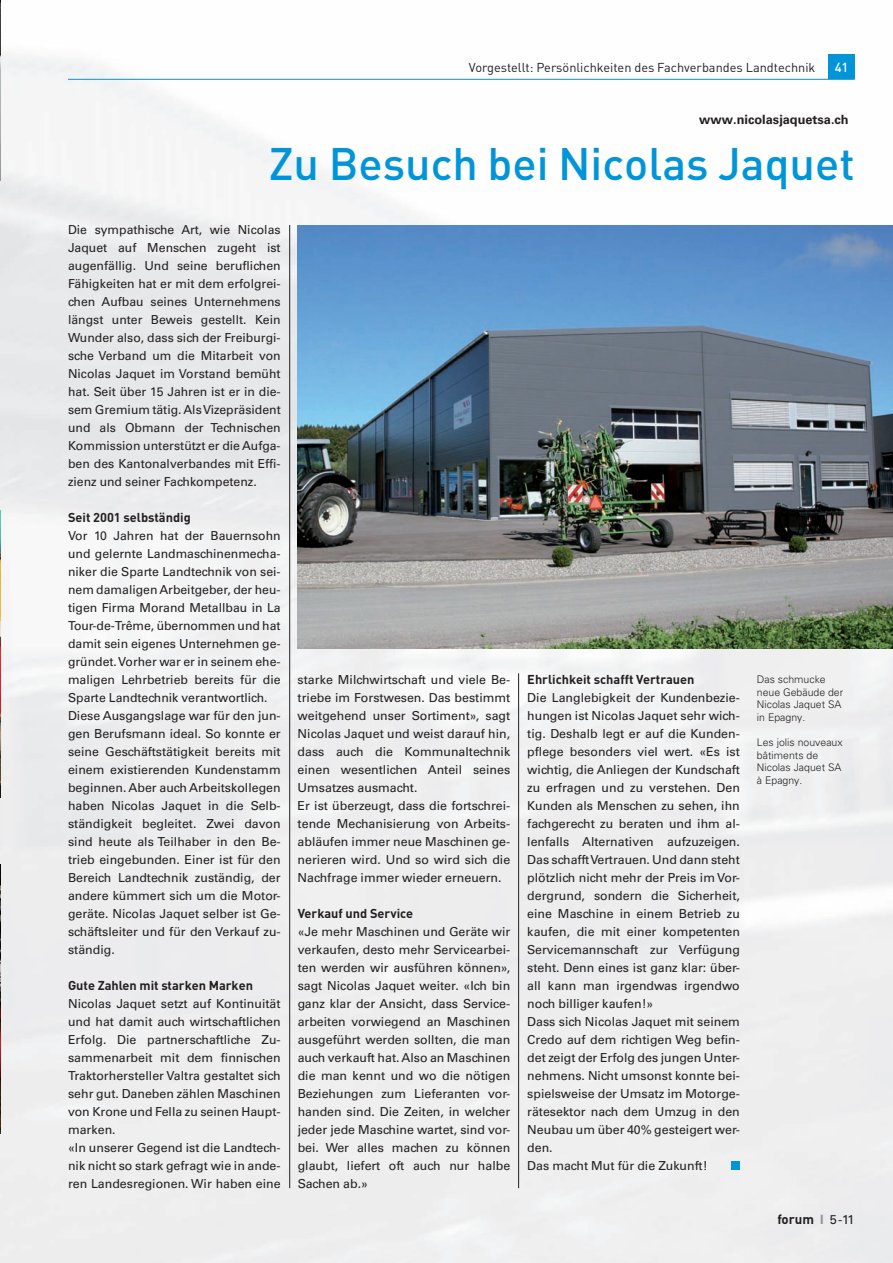
<style>
.page{position:relative;width:893px;height:1263px;background:#fff}
.page>*{position:absolute;margin:0;border:0;box-sizing:border-box;transform-origin:0 0}
.t1{font:500 45px "DIN";color:#0095d9}
.t2{font:700 13.35px "DIN";color:#231f20}
.t3{font:500 13.05px "DIN";color:#fff}
.t4{font:700 12.75px "DIN";color:#231f20}
.t5{font:12.75px "DIN";color:#231f20}
.t6{font:700 12.75px "Univers";color:#231f20}
.t7{font:12.3px/18px "Univers";color:#231f20}
.t8{font:300 10.5px/12.6px "Univers";color:#231f20}
.s1{font-family:"Univers";font-size:12.75px;color:#939598}
.s2{font-family:"Univers";font-weight:400;font-size:12.75px}
</style>
<div class="page">
<img style="left:0;top:54px;width:893px;height:1209px">
<img style="left:0;top:0;width:1px;height:180px">
<img style="left:0;top:510px;width:1px;height:287px">
<img style="left:0;top:864px;width:1px;height:269px">
<div style="left:828px;top:54px;width:27px;height:25px;background:#0095d9"></div>
<hr style="left:68px;top:79px;width:787px;height:1px;background:#0095d9">
<hr style="left:289px;top:225px;width:1px;height:963px;background:#231f20">
<hr style="left:518px;top:673px;width:1px;height:515px;background:#231f20">
<img style="left:298px;top:225px;width:595px;height:423px">
<div style="left:731px;top:1161px;width:9px;height:9px;background:#0095d9"></div>
<p class="t5" style="left:469px;top:59px;width:348px">Vorgestellt: Persönlichkeiten des Fachverbandes Landtechnik</p>
<p class="t3" style="left:835px;top:59px;width:15px">41</p>
<p class="t6" style="left:699px;top:112px;width:151px">www.nicolasjaquetsa.ch</p>
<h1 class="t1" style="left:269px;top:135px;width:587px">Zu Besuch bei Nicolas Jaquet</h1>
<p class="t7" style="left:68px;top:221px;width:214px;text-align:justify">Die sympathische Art, wie Nicolas Jaquet auf Menschen zugeht ist augenfällig. Und seine beruflichen Fähigkeiten hat er mit dem erfolgrei&shy;chen Aufbau seines Unternehmens längst unter Beweis gestellt. Kein Wunder also, dass sich der Freiburgi&shy;sche Verband um die Mitarbeit von Nicolas Jaquet im Vorstand bemüht hat. Seit über 15 Jahren ist er in die&shy;sem Gremium tätig. Als Vizepräsident und als Obmann der Technischen Kommission unterstützt er die Aufga&shy;ben des Kantonalverbandes mit Effi&shy;zienz und seiner Fachkompetenz.</p>
<p class="t4" style="left:68px;top:509px;width:124px">Seit 2001 selbständig</p>
<p class="t7" style="left:68px;top:527px;width:214px">Vor 10 Jahren hat der Bauernsohn und gelernte Landmaschinenmecha&shy;niker die Sparte Landtechnik von sei&shy;nem damaligen Arbeitgeber, der heu&shy;tigen Firma Morand Metallbau in La Tour-de-Trême, übernommen und hat damit sein eigenes Unternehmen ge&shy;gründet. Vorher war er in seinem ehe&shy;maligen Lehrbetrieb bereits für die Sparte Landtechnik verantwortlich.<br>Diese Ausgangslage war für den jun&shy;gen Berufsmann ideal. So konnte er seine Geschäftstätigkeit bereits mit einem existierenden Kundenstamm beginnen. Aber auch Arbeitskollegen haben Nicolas Jaquet in die Selb&shy;ständigkeit begleitet. Zwei davon sind heute als Teilhaber in den Be&shy;trieb eingebunden. Einer ist für den Bereich Landtechnik zuständig, der andere kümmert sich um die Motor&shy;geräte. Nicolas Jaquet selber ist Ge&shy;schäftsleiter und für den Verkauf zu&shy;ständig.</p>
<p class="t4" style="left:68px;top:977px;width:186px">Gute Zahlen mit starken Marken</p>
<p class="t7" style="left:68px;top:995px;width:214px">Nicolas Jaquet setzt auf Kontinuität und hat damit auch wirtschaftlichen Erfolg. Die partnerschaftliche Zu&shy;sammenarbeit mit dem finnischen Traktorhersteller Valtra gestaltet sich sehr gut. Daneben zählen Maschinen von Krone und Fella zu seinen Haupt&shy;marken.<br>«In unserer Gegend ist die Landtech&shy;nik nicht so stark gefragt wie in ande&shy;ren Landesregionen. Wir haben eine</p>
<p class="t4" style="left:527px;top:671px;width:169px">Ehrlichkeit schafft Vertrauen</p>
<p class="t7" style="left:527px;top:689px;width:214px">Die Langlebigkeit der Kundenbezie&shy;hungen ist Nicolas Jaquet sehr wich&shy;tig. Deshalb legt er auf die Kunden&shy;pflege besonders viel wert. «Es ist wichtig, die Anliegen der Kundschaft zu erfragen und zu verstehen. Den Kunden als Menschen zu sehen, ihn fachgerecht zu beraten und ihm al&shy;lenfalls Alternativen aufzuzeigen.<br>Das schafft Vertrauen. Und dann steht plötzlich nicht mehr der Preis im Vor&shy;dergrund, sondern die Sicherheit, eine Maschine in einem Betrieb zu kaufen, die mit einer kompetenten Servicemannschaft zur Verfügung steht. Denn eines ist ganz klar: über&shy;all kann man irgendwas irgendwo noch billiger kaufen!»<br>Dass sich Nicolas Jaquet mit seinem Credo auf dem richtigen Weg befin&shy;det zeigt der Erfolg des jungen Unter&shy;nehmens. Nicht umsonst konnte bei&shy;spielsweise der Umsatz im Motorge&shy;rätesektor nach dem Umzug in den Neubau um über 40% gesteigert wer&shy;den.<br>Das macht Mut für die Zukunft!</p>
<p class="t7" style="left:298px;top:671px;width:214px">starke Milchwirtschaft und viele Be&shy;triebe im Forstwesen. Das bestimmt weitgehend unser Sortiment», sagt Nicolas Jaquet und weist darauf hin, dass auch die Kommunaltechnik einen wesentlichen Anteil seines Umsatzes ausmacht.<br>Er ist überzeugt, dass die fortschrei&shy;tende Mechanisierung von Arbeits&shy;abläufen immer neue Maschinen ge&shy;nerieren wird. Und so wird sich die Nachfrage immer wieder erneuern.</p>
<p class="t4" style="left:298px;top:905px;width:117px">Verkauf und Service</p>
<p class="t7" style="left:298px;top:923px;width:214px;text-align:justify">«Je mehr Maschinen und Geräte wir verkaufen, desto mehr Servicearbei&shy;ten werden wir ausführen können», sagt Nicolas Jaquet weiter. «Ich bin ganz klar der Ansicht, dass Service&shy;arbeiten vorwiegend an Maschinen ausgeführt werden sollten, die man auch verkauft hat. Also an Maschinen die man kennt und wo die nötigen Beziehungen zum Lieferanten vor&shy;handen sind. Die Zeiten, in welcher jeder jede Maschine wartet, sind vor&shy;bei. Wer alles machen zu können glaubt, liefert oft auch nur halbe Sachen ab.»</p>
<p class="t8" style="left:757px;top:673px;width:88px">Das schmucke neue Gebäude der<br>Nicolas Jaquet SA in Epagny.</p>
<p class="t8" style="left:757px;top:736px;width:87px">Les jolis nouveaux bâtiments de<br>Nicolas Jaquet SA à Epagny.</p>
<p class="t2" style="left:777px;top:1210px;width:79px">forum <span class="s1">I</span> <span class="s2">5-11</span></p>
</div>
